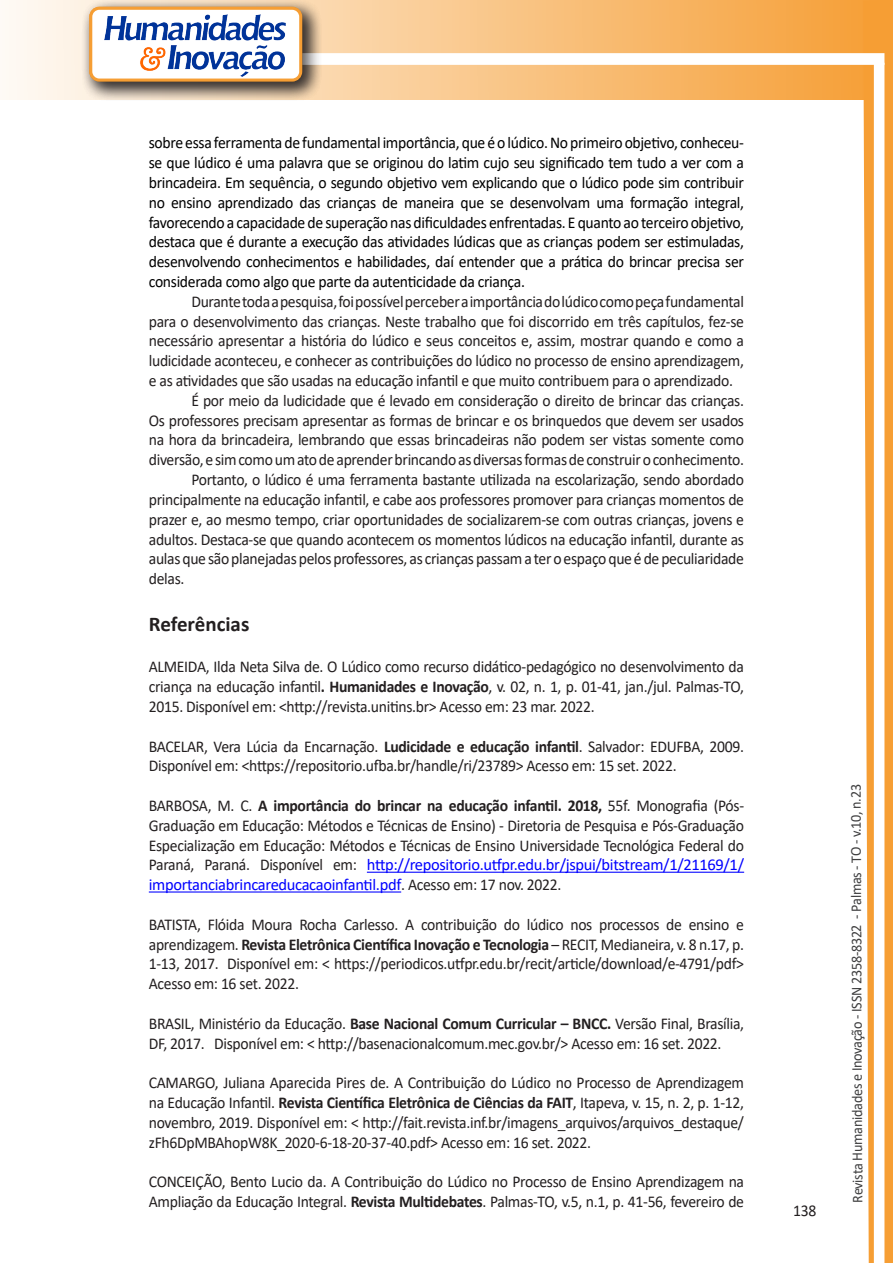
<style>
.page{position:relative;width:893px;height:1263px;background:#fff}
.page>*{position:absolute;margin:0;border:0;box-sizing:border-box;transform-origin:0 0}
.Titulo_2{font:700 21px "Calibri";color:#231f20}
.texto{font:16.5px/19.8px "Calibri";letter-spacing:-.02em;color:#231f20;text-align:justify;scale:.95 1}
.texto-2{font:16.5px/19.8px "Calibri";letter-spacing:-.02em;color:#000;text-align:justify;scale:.95 1}
.t1{font:15px "Calibri";letter-spacing:-.025em;color:#3e3e3f;scale:.95 1}
.s1{font-weight:700}
.s2{color:#00f}
</style>
<div class="page">
<svg style="left:5px;top:0;width:858px;height:100px;background:#f9c484"></svg>
<div style="left:302px;top:53px;width:582px;height:12px;background:#fff;border:2px solid #fff"></div>
<svg style="left:863px;top:0;width:30px;height:1263px"></svg>
<div style="left:81px;top:0;width:241px;height:102px;background:#231f20;opacity:.75"></div>
<div style="left:91px;top:8px;width:210px;height:72px;background:#fff;border-radius:9px"></div>
<img style="left:104px;top:14px;width:181px;height:62px">
<div style="left:89px;top:7px;width:213px;height:75px;border:3px solid #f69e34;border-radius:9px"></div>
<hr style="left:367px;top:872px;width:377px;height:1px;background:#00f">
<hr style="left:149px;top:891px;width:252px;height:1px;background:#00f">
<p class="texto-2" style="left:149px;top:133px;width:628px">sobre essa ferramenta de fundamental importância, que é o lúdico. No primeiro objetivo, conheceu&shy;se que lúdico é uma palavra que se originou do latim cujo seu significado tem tudo a ver com a brincadeira. Em sequência, o segundo objetivo vem explicando que o lúdico pode sim contribuir no ensino aprendizado das crianças de maneira que se desenvolvam uma formação integral, favorecendo a capacidade de superação nas dificuldades enfrentadas. E quanto ao terceiro objetivo, destaca que é durante a execução das atividades lúdicas que as crianças podem ser estimuladas, desenvolvendo conhecimentos e habilidades, daí entender que a prática do brincar precisa ser considerada como algo que parte da autenticidade da criança.</p>
<p class="texto" style="left:149px;top:291px;width:628px;text-indent:43px">Durante toda a pesquisa, foi possível perceber a importância do lúdico como peça fundamental para o desenvolvimento das crianças. Neste trabalho que foi discorrido em três capítulos, fez-se necessário apresentar a história do lúdico e seus conceitos e, assim, mostrar quando e como a ludicidade aconteceu, e conhecer as contribuições do lúdico no processo de ensino aprendizagem, e as atividades que são usadas na educação infantil e que muito contribuem para o aprendizado.</p>
<p class="texto" style="left:149px;top:390px;width:628px;text-indent:43px">É por meio da ludicidade que é levado em consideração o direito de brincar das crianças.<br>Os professores precisam apresentar as formas de brincar e os brinquedos que devem ser usados na hora da brincadeira, lembrando que essas brincadeiras não podem ser vistas somente como diversão, e sim como um ato de aprender brincando as diversas formas de construir o conhecimento.</p>
<p class="texto" style="left:149px;top:469px;width:628px;text-indent:43px">Portanto, o lúdico é uma ferramenta bastante utilizada na escolarização, sendo abordado principalmente na educação infantil, e cabe aos professores promover para crianças momentos de prazer e, ao mesmo tempo, criar oportunidades de socializarem-se com outras crianças, jovens e adultos. Destaca-se que quando acontecem os momentos lúdicos na educação infantil, durante as aulas que são planejadas pelos professores, as crianças passam a ter o espaço que é de peculiaridade delas.</p>
<p class="Titulo_2" style="left:149px;top:609px;width:102px">Referências</p>
<p class="texto" style="left:149px;top:656px;width:628px">ALMEIDA, Ilda Neta Silva de. O Lúdico como recurso didático-pedagógico no desenvolvimento da criança na educação infantil<span class="s1">. Humanidades e Inovação</span>, v. 02, n. 1, p. 01-41, jan./jul. Palmas-TO, 2015. Disponível em: &lt;http://revista.unitins.br&gt; Acesso em: 23 mar. 2022.</p>
<p class="texto" style="left:149px;top:736px;width:628px">BACELAR, Vera Lúcia da Encarnação. <span class="s1">Ludicidade e educação infantil</span>. Salvador: EDUFBA, 2009.<br>Disponível em: &lt;https://repositorio.ufba.br/handle/ri/23789&gt; Acesso em: 15 set. 2022.</p>
<p class="texto" style="left:149px;top:795px;width:628px">BARBOSA, M. C. <span class="s1">A importância do brincar na educação infantil. 2018,</span> 55f. Monografia (Pós-Graduação em Educação: Métodos e Técnicas de Ensino) - Diretoria de Pesquisa e Pós-Graduação Especialização em Educação: Métodos e Técnicas de Ensino Universidade Tecnológica Federal do Paraná, Paraná. Disponível em: <span class="s2">http://repositorio.utfpr.edu.br/jspui/bitstream/1/21169/1/ importanciabrincareducacaoinfantil.pdf</span>. Acesso em: 17 nov. 2022.</p>
<p class="texto" style="left:149px;top:914px;width:628px">BATISTA, Flóida Moura Rocha Carlesso. A contribuição do lúdico nos processos de ensino e aprendizagem. <span class="s1">Revista Eletrônica Científica Inovação e Tecnologia</span> – RECIT, Medianeira, v. 8 n.17, p.<br>1-13, 2017. Disponível em: &lt; https://periodicos.utfpr.edu.br/recit/article/download/e-4791/pdf&gt; Acesso em: 16 set. 2022.</p>
<p class="texto" style="left:149px;top:1013px;width:628px">BRASIL, Ministério da Educação. <span class="s1">Base Nacional Comum Curricular – BNCC.</span> Versão Final, Brasília,<br>DF, 2017. Disponível em: &lt; http://basenacionalcomum.mec.gov.br/&gt; Acesso em: 16 set. 2022.</p>
<p class="texto" style="left:149px;top:1072px;width:628px">CAMARGO, Juliana Aparecida Pires de. A Contribuição do Lúdico no Processo de Aprendizagem na Educação Infantil. <span class="s1">Revista Científica Eletrônica de Ciências da FAIT</span>, Itapeva, v. 15, n. 2, p. 1-12, novembro, 2019. Disponível em: &lt; http://fait.revista.inf.br/imagens_arquivos/arquivos_destaque/ zFh6DpMBAhopW8K_2020-6-18-20-37-40.pdf&gt; Acesso em: 16 set. 2022.</p>
<p class="texto" style="left:149px;top:1171px;width:628px">CONCEIÇÃO, Bento Lucio da. A Contribuição do Lúdico no Processo de Ensino Aprendizagem na<br>Ampliação da Educação Integral. <span class="s1">Revista Multidebates</span>. Palmas-TO, v.5, n.1, p. 41-56, fevereiro de</p>
<p class="texto" style="left:793px;top:1200px;width:26px">138</p>
<p class="t1" style="left:846px;top:1203px;width:442px;rotate:-90deg">Revista Humanidades e Inovação - ISSN 2358-8322 - Palmas - TO - v.10, n.23</p>
</div>
